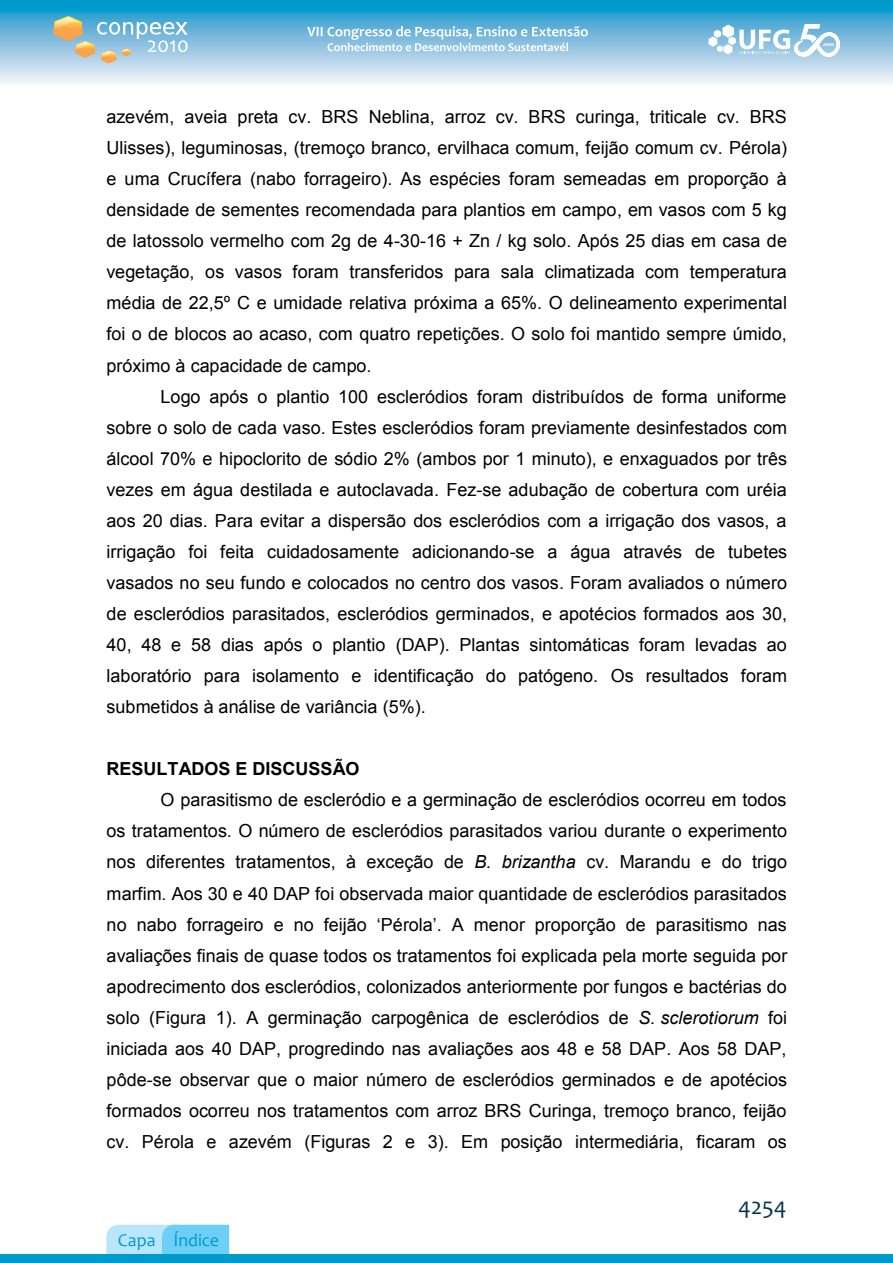
<style>
.page{position:relative;width:893px;height:1263px;background:#fff}
.page>*{position:absolute;margin:0;border:0;box-sizing:border-box;transform-origin:0 0}
.t1{font:24px "Candara";color:#00334a}
.t2{font:18px/31px "Arial";color:#000;text-align:justify}
.t3{font:700 18px "Arial";color:#000}
.t4{font:18px "Candara";letter-spacing:-.005em;color:#009acd}
.s1{font-style:italic}
.s2{font-style:inherit}
</style>
<div class="page">
<svg style="left:106px;top:1225px;width:123px;height:29px;background:#91d9f7"></svg>
<svg style="left:0;top:1px;width:893px;height:83px;background:#80c3e1"></svg>
<svg style="left:708px;top:24px;width:132px;height:33px"></svg>
<svg style="left:53px;top:16px;width:135px;height:48px;background:#a1c3cd"></svg>
<svg style="left:307px;top:26px;width:281px;height:25px;background:#9ccae5"></svg>
<div style="left:0;top:1254px;width:893px;height:9px;background:#009acd"></div>
<p class="t2" style="left:106px;top:101px;width:682px">azevém, aveia preta cv. BRS Neblina, arroz cv. BRS curinga, triticale cv. BRS Ulisses), leguminosas, (tremoço branco, ervilhaca comum, feijão comum cv. Pérola) e uma Crucífera (nabo forrageiro). As espécies foram semeadas em proporção à densidade de sementes recomendada para plantios em campo, em vasos com 5 kg de latossolo vermelho com 2g de 4-30-16 + Zn / kg solo. Após 25 dias em casa de vegetação, os vasos foram transferidos para sala climatizada com temperatura média de 22,5º C e umidade relativa próxima a 65%. O delineamento experimental foi o de blocos ao acaso, com quatro repetições. O solo foi mantido sempre úmido, próximo à capacidade de campo.</p>
<p class="t2" style="left:107px;top:381px;width:682px;text-indent:54px">Logo após o plantio 100 escleródios foram distribuídos de forma uniforme sobre o solo de cada vaso. Estes escleródios foram previamente desinfestados com álcool 70% e hipoclorito de sódio 2% (ambos por 1 minuto), e enxaguados por três vezes em água destilada e autoclavada. Fez-se adubação de cobertura com uréia aos 20 dias. Para evitar a dispersão dos escleródios com a irrigação dos vasos, a irrigação foi feita cuidadosamente adicionando-se a água através de tubetes vasados no seu fundo e colocados no centro dos vasos. Foram avaliados o número de escleródios parasitados, escleródios germinados, e apotécios formados aos 30, 40, 48 e 58 dias após o plantio (DAP). Plantas sintomáticas foram levadas ao laboratório para isolamento e identificação do patógeno. Os resultados foram submetidos à análise de variância (5%).</p>
<p class="t3" style="left:107px;top:757px;width:254px">RESULTADOS E DISCUSSÃO</p>
<p class="t2" style="left:107px;top:785px;width:682px;text-indent:54px">O parasitismo de escleródio e a germinação de escleródios ocorreu em todos os tratamentos. O número de escleródios parasitados variou durante o experimento nos diferentes tratamentos, à exceção de <span class="s1">B. brizantha</span> cv. Marandu e do trigo marfim. Aos 30 e 40 DAP foi observada maior quantidade de escleródios parasitados no nabo forrageiro e n<span class="s2">o feijão ‘Pérola’. A menor proporção de parasitismo nas </span>avaliações finais de quase todos os tratamentos foi explicada pela morte seguida por apodrecimento dos escleródios, colonizados anteriormente por fungos e bactérias do solo (Figura 1). A germinação carpogênica de escleródios de <span class="s1">S. sclerotiorum</span> foi iniciada aos 40 DAP, progredindo nas avaliações aos 48 e 58 DAP. Aos 58 DAP, pôde-se observar que o maior número de escleródios germinados e de apotécios formados ocorreu nos tratamentos com arroz BRS Curinga, tremoço branco, feijão cv. Pérola e azevém (Figuras 2 e 3). Em posição intermediária, ficaram os</p>
<p class="t4" style="left:118px;top:1229px;width:103px">Capa Índice</p>
<h1 class="t1" style="left:738px;top:1192px;width:50px">4254</h1>
</div>
